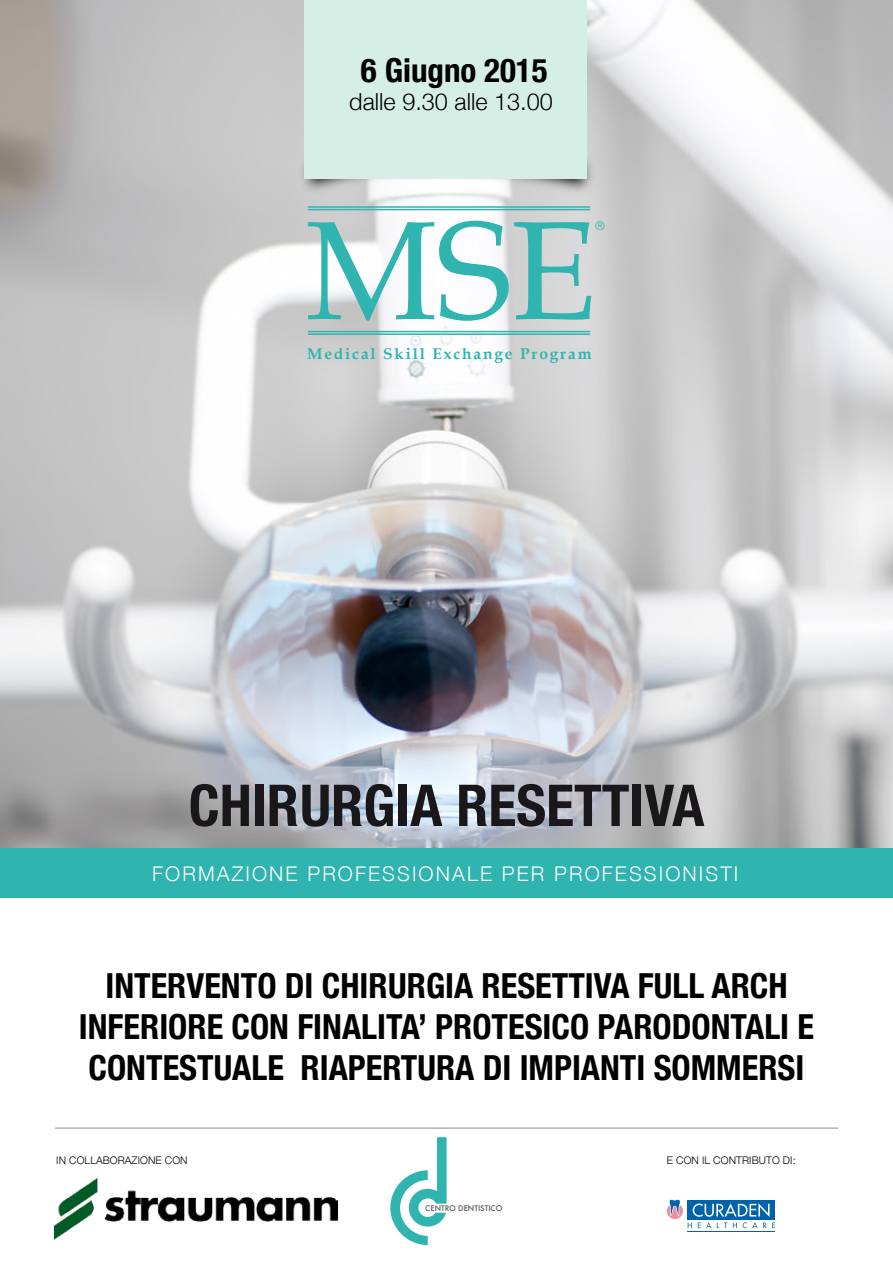
<style>
.page{position:relative;width:893px;height:1263px;background:#fff}
.page>*{position:absolute;margin:0;border:0;box-sizing:border-box;transform-origin:0 0}
.t1{font:140.1px "Book Antiqua";color:#2fb4af}
.t2{font:700 condensed 57.75px "Helvetica Neue";color:#1a171b}
.t3{font:700 condensed 34.5px/41.4px "Helvetica Neue";color:#000;text-align:center}
.t4{font:700 condensed 33px "Helvetica Neue";color:#000}
.t5{font:300 23.4px "Helvetica Neue";color:#000}
.t6{font:300 20.25px "Helvetica Neue";letter-spacing:.105em;color:#fff}
.t7{font:700 15.45px "Book Antiqua";letter-spacing:.12em;color:#2fb4af}
.t8{font:300 12.3px "Helvetica Neue";color:#2fb4af}
.t9{font:300 10.5px "Helvetica Neue";letter-spacing:.01em;color:#000}
.t10{font:500 7.5px "Futura";color:#58585a}
</style>
<div class="page">
<img style="left:0;top:0;width:893px;height:848px">
<div style="left:0;top:848px;width:893px;height:50px;background:#2fb4af"></div>
<svg style="left:390px;top:1137px;width:57px;height:108px"></svg>
<img style="left:55px;top:1178px;width:282px;height:62px">
<img style="left:258px;top:110px;width:379px;height:127px">
<div style="left:305px;top:0;width:282px;height:179px;background:#d6efe6"></div>
<hr style="left:55px;top:1127px;width:783px;height:2px;background:#b1b3b4">
<hr style="left:308px;top:209px;width:282px;height:1px;background:#2fb4af">
<hr style="left:308px;top:206px;width:282px;height:2px;background:#2fb4af">
<hr style="left:308px;top:331px;width:282px;height:1px;background:#2fb4af">
<hr style="left:308px;top:333px;width:282px;height:2px;background:#2fb4af">
<div style="left:687px;top:1200px;width:88px;height:20px;background:#0063ac"></div>
<svg style="left:688px;top:1203px;width:87px;height:25px"></svg>
<hr style="left:687px;top:1231px;width:88px;height:1px;background:#0063ac">
<svg style="left:667px;top:1203px;width:16px;height:16px"></svg>
<svg style="left:668px;top:1199px;width:13px;height:17px"></svg>
<p class="t4" style="left:361px;top:43px;width:188px">6 Giugno 2015</p>
<p class="t5" style="left:349px;top:83px;width:205px">dalle 9.30 alle 13.00</p>
<h1 class="t1" style="left:305px;top:184px;width:293px">MSE</h1>
<p class="t7" style="left:307px;top:345px;width:286px">Medical Skill Exchange Program</p>
<p class="t8" style="left:595px;top:216px;width:11px">®</p>
<h2 class="t2" style="left:189px;top:757px;width:517px">CHIRURGIA RESETTIVA</h2>
<p class="t6" style="left:152px;top:857px;width:588px">FORMAZIONE PROFESSIONALE PER PROFESSIONISTI</p>
<p class="t3" style="left:79px;top:962px;width:737px">INTERVENTO DI CHIRURGIA RESETTIVA FULL ARCH<br>INFERIORE CON FINALITA’ PROTESICO PARODONTALI E<br>CONTESTUALE RIAPERTURA DI IMPIANTI SOMMERSI</p>
<p class="t9" style="left:56px;top:1152px;width:133px">IN COLLABORAZIONE CON</p>
<p class="t10" style="left:425px;top:1203px;width:79px">CENTRO DENTISTICO</p>
<p class="t9" style="left:667px;top:1152px;width:130px">E CON IL CONTRIBUTO DI:</p>
</div>
